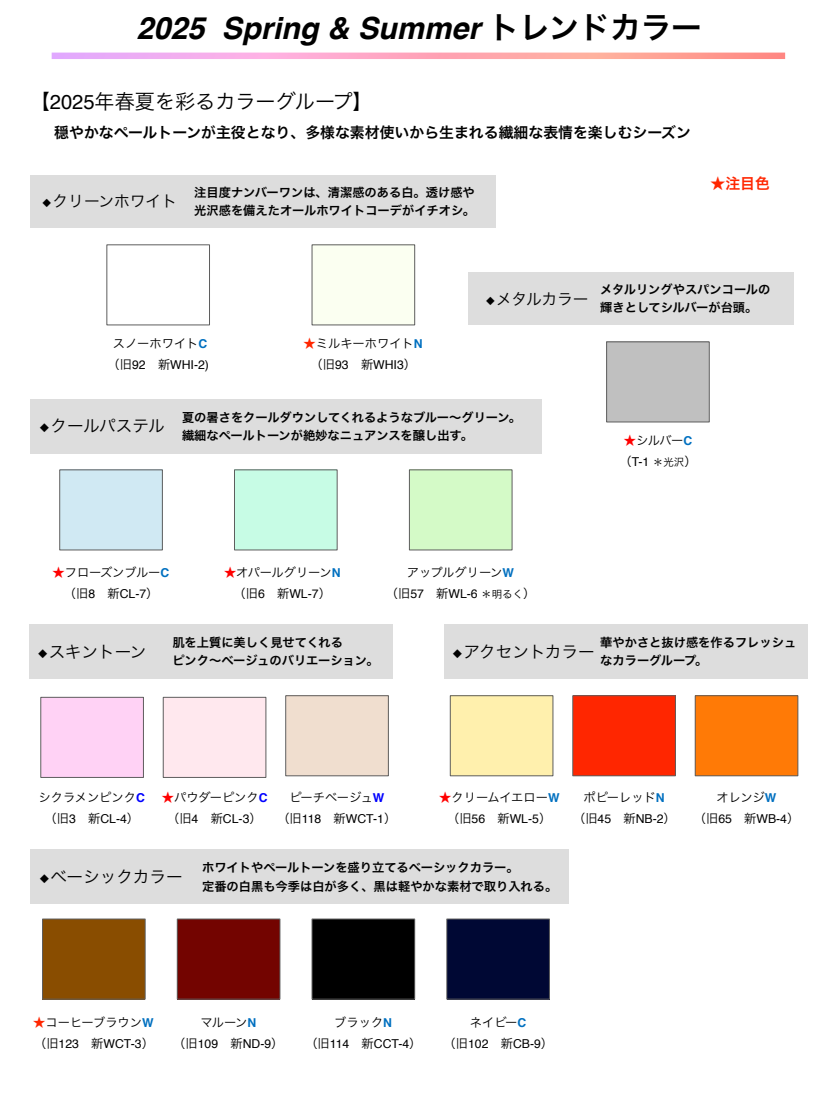
<style>
.page{position:relative;width:840px;height:1120px;background:#fff}
.page>*{position:absolute;margin:0;border:0;box-sizing:border-box;transform-origin:0 0}
.t1{font:italic 700 30.62px "Helvetica";color:#000}
.t2{font:20.12px "Hiragino Sans W3";color:#000}
.t3{font:16.62px "Hiragino Sans W3";color:#000}
.t4{font:15.75px "Hiragino Sans W3";color:#000}
.t5{font:14.88px "Hiragino Sans W6";color:#000}
.t6{font:14.88px "Hiragino Sans W6";color:#ff2600}
.t7{font:12.25px/18.4px "Hiragino Sans W6";color:#000}
.t8{font:12.25px "Helvetica";color:#000}
.t9{font:12.25px/21px "Hiragino Sans W3";color:#000;text-align:center}
.t10{font:12.25px/21px "Hiragino Sans W3";letter-spacing:-.03em;color:#000;text-align:center}
.t11{font:12.25px "Hiragino Sans W3";letter-spacing:-.02em;color:#000}
.s1{font-family:"Hiragino Sans W6";font-weight:400;font-style:normal}
.s2{font-family:"Helvetica"}
.s3{font-family:"Lucida Grande"}
.s4{font-family:"Helvetica";font-weight:700;color:#0070c0}
.s5{font-family:"Hiragino Sans W3"}
.s6{color:#ff2600}
.s7{color:#f00}
.s8{font-family:"Hiragino Sans W3";font-size:10.5px}
.s9{font-family:"Helvetica";font-weight:700;color:#00f}
</style>
<div class="page">
<div style="left:468px;top:272px;width:326px;height:53px;background:#ddd"></div>
<div style="left:30px;top:399px;width:512px;height:54px;background:#ddd"></div>
<div style="left:607px;top:342px;width:102px;height:80px;background:#c0c0c0"></div>
<div style="left:30px;top:175px;width:465px;height:53px;background:#ddd"></div>
<div style="left:312px;top:919px;width:103px;height:80px;background:#000"></div>
<div style="left:312px;top:919px;width:103px;height:80px;border:1px solid #5e5e5e"></div>
<div style="left:450px;top:696px;width:103px;height:80px;background:#fff0ad"></div>
<div style="left:450px;top:696px;width:103px;height:80px;border:1px solid #5e5e5e"></div>
<svg style="left:51px;top:52px;width:734px;height:7px;background:#faaec4"></svg>
<div style="left:30px;top:624px;width:363px;height:55px;background:#ddd"></div>
<div style="left:444px;top:624px;width:364px;height:55px;background:#ddd"></div>
<div style="left:573px;top:696px;width:102px;height:80px;background:#ff2600"></div>
<div style="left:573px;top:696px;width:103px;height:80px;border:1px solid #5e5e5e"></div>
<div style="left:695px;top:696px;width:103px;height:80px;background:#ff7a06"></div>
<div style="left:695px;top:696px;width:103px;height:80px;border:1px solid #5e5e5e"></div>
<div style="left:60px;top:470px;width:102px;height:80px;background:#d0e9f3"></div>
<div style="left:234px;top:470px;width:103px;height:80px;background:#c7fce5"></div>
<div style="left:312px;top:245px;width:103px;height:80px;background:#fbfff1"></div>
<div style="left:41px;top:697px;width:102px;height:80px;background:#ffd2f5"></div>
<div style="left:41px;top:697px;width:103px;height:81px;border:1px solid #5e5e5e"></div>
<div style="left:163px;top:697px;width:103px;height:80px;background:#ffe8ee"></div>
<div style="left:163px;top:697px;width:103px;height:81px;border:1px solid #5e5e5e"></div>
<div style="left:286px;top:696px;width:102px;height:80px;background:#f0decf"></div>
<div style="left:409px;top:470px;width:103px;height:80px;background:#d4fac7"></div>
<div style="left:30px;top:850px;width:538px;height:54px;background:#ddd"></div>
<div style="left:43px;top:919px;width:102px;height:80px;background:#894d00"></div>
<div style="left:42px;top:919px;width:103px;height:80px;border:1px solid #5e5e5e"></div>
<div style="left:177px;top:919px;width:103px;height:80px;background:#730400"></div>
<div style="left:177px;top:919px;width:103px;height:80px;border:1px solid #5e5e5e"></div>
<div style="left:447px;top:919px;width:102px;height:80px;background:#000834"></div>
<div style="left:447px;top:919px;width:103px;height:80px;border:1px solid #5e5e5e"></div>
<h1 class="t1" style="left:136px;top:16px;width:567px">2025 Spring &amp; Summer <span class="s1">トレンドカラー</span></h1>
<h2 class="t2" style="left:30px;top:92px;width:345px">【<span class="s2">2025</span>年春夏を彩るカラーグループ】</h2>
<p class="t5" style="left:54px;top:125px;width:638px">穏やかなペールトーンが主役となり、多様な素材使いから生まれる繊細な表情を楽しむシーズン</p>
<p class="t4" style="left:41px;top:194px;width:137px"><span class="s3">◆</span>クリーンホワイト</p>
<p class="t7" style="left:194px;top:183px;width:282px">注目度ナンバーワンは、清潔感のある白。透け感や光沢感を備えたオールホワイトコーデがイチオシ。</p>
<p class="t6" style="left:710px;top:176px;width:61px">★注目色</p>
<p class="t9" style="left:113px;top:333px;width:96px">スノーホワイト<span class="s4">C</span></p>
<p class="t8" style="left:108px;top:360px;width:103px"><span class="s5">（旧</span>92<span class="s5">　新</span>WHI-2)</p>
<p class="t9" style="left:304px;top:333px;width:115px"><span class="s6">★</span>ミルキーホワイト<span class="s4">N</span></p>
<p class="t8" style="left:311px;top:360px;width:107px"><span class="s5">（旧</span>93<span class="s5">　新</span>WHI3<span class="s5">）</span></p>
<p class="t4" style="left:485px;top:291px;width:105px"><span class="s3">◆</span>メタルカラー</p>
<p class="t7" style="left:600px;top:280px;width:172px">メタルリングやスパンコールの輝きとしてシルバーが台頭。</p>
<h3 class="t3" style="left:38px;top:418px;width:128px"><span class="s3">◆</span>クールパステル</h3>
<p class="t7" style="left:182px;top:408px;width:341px">夏の暑さをクールダウンしてくれるようなブルー～グリーン。繊細なペールトーンが絶妙なニュアンスを醸し出す。</p>
<p class="t9" style="left:52px;top:561px;width:118px"><span class="s7">★</span>フローズンブルー<span class="s4">C</span>（旧<span class="s2">8</span>　新<span class="s2">CL-7</span>）</p>
<p class="t10" style="left:224px;top:561px;width:118px"><span class="s7">★</span>オパールグリーン<span class="s4">N</span>（旧<span class="s2">6</span>　新<span class="s2">WL-7</span>）</p>
<p class="t9" style="left:407px;top:561px;width:109px">アップルグリーン<span class="s4">W</span></p>
<p class="t8" style="left:386px;top:588px;width:151px"><span class="s5">（旧</span>57<span class="s5">　新</span>WL-6 <span class="s8">＊明るく</span><span class="s5">）</span></p>
<p class="t9" style="left:624px;top:429px;width:70px"><span class="s7">★</span>シルバー<span class="s4">C</span></p>
<p class="t8" style="left:620px;top:456px;width:79px"><span class="s5">（</span>T-1 <span class="s8">＊光沢</span><span class="s5">）</span></p>
<h3 class="t3" style="left:37px;top:643px;width:111px"><span class="s3">◆</span>スキントーン</h3>
<p class="t7" style="left:172px;top:633px;width:208px">肌を上質に美しく見せてくれる<br>ピンク～ベージュのバリエーション。</p>
<h3 class="t3" style="left:452px;top:643px;width:145px"><span class="s3">◆</span>アクセントカラー</h3>
<p class="t7" style="left:600px;top:633px;width:197px">華やかさと抜け感を作るフレッシュなカラーグループ。</p>
<p class="t9" style="left:38px;top:786px;width:103px">シクラメンピンク<span class="s9">C</span>（旧<span class="s2">3</span>　新<span class="s2">CL-4</span>）</p>
<p class="t9" style="left:162px;top:786px;width:102px"><span class="s7">★</span>パウダーピンク<span class="s9">C</span>（旧<span class="s2">4</span>　新<span class="s2">CL-3</span>）</p>
<p class="t11" style="left:290px;top:791px;width:90px">ピーチベージュ<span class="s9">W</span></p>
<p class="t8" style="left:277px;top:813px;width:120px"><span class="s5">（旧</span>118<span class="s5">　新</span>WCT-1<span class="s5">）</span></p>
<p class="t9" style="left:439px;top:786px;width:122px"><span class="s7">★</span>クリームイエロー<span class="s4">W</span></p>
<p class="t8" style="left:447px;top:813px;width:106px"><span class="s5">（旧</span>56<span class="s5">　新</span>WL-5<span class="s5">）</span></p>
<h3 class="t3" style="left:38px;top:868px;width:146px"><span class="s3">◆</span>ベーシックカラー</h3>
<p class="t7" style="left:202px;top:859px;width:357px">ホワイトやペールトーンを盛り立てるベーシックカラー。<br>定番の白黒も今季は白が多く、黒は軽やかな素材で取り入れる。</p>
<p class="t9" style="left:584px;top:786px;width:83px">ポピーレッド<span class="s4">N</span></p>
<p class="t8" style="left:573px;top:813px;width:104px"><span class="s5">（旧</span>45<span class="s5">　新</span>NB-2<span class="s5">）</span></p>
<p class="t9" style="left:717px;top:786px;width:61px">オレンジ<span class="s4">W</span></p>
<p class="t8" style="left:694px;top:813px;width:107px"><span class="s5">（旧</span>65<span class="s5">　新</span>WB-4<span class="s5">）</span></p>
<p class="t9" style="left:33px;top:1012px;width:116px"><span class="s6">★</span>コーヒーブラウン<span class="s4">W</span></p>
<p class="t8" style="left:34px;top:1039px;width:121px"><span class="s5">（旧</span>123<span class="s5">　新</span>WCT-3<span class="s5">）</span></p>
<p class="t9" style="left:200px;top:1012px;width:52px">マルーン<span class="s4">N</span></p>
<p class="t8" style="left:173px;top:1039px;width:112px"><span class="s5">（旧</span>109<span class="s5">　新</span>ND-9<span class="s5">）</span></p>
<p class="t9" style="left:334px;top:1012px;width:59px">ブラック<span class="s4">N</span></p>
<p class="t8" style="left:305px;top:1039px;width:118px"><span class="s5">（旧</span>114<span class="s5">　新</span>CCT-4<span class="s5">）</span></p>
<p class="t9" style="left:470px;top:1012px;width:53px">ネイビー<span class="s4">C</span></p>
<p class="t8" style="left:444px;top:1039px;width:111px"><span class="s5">（旧</span>102<span class="s5">　新</span>CB-9<span class="s5">）</span></p>
</div>
